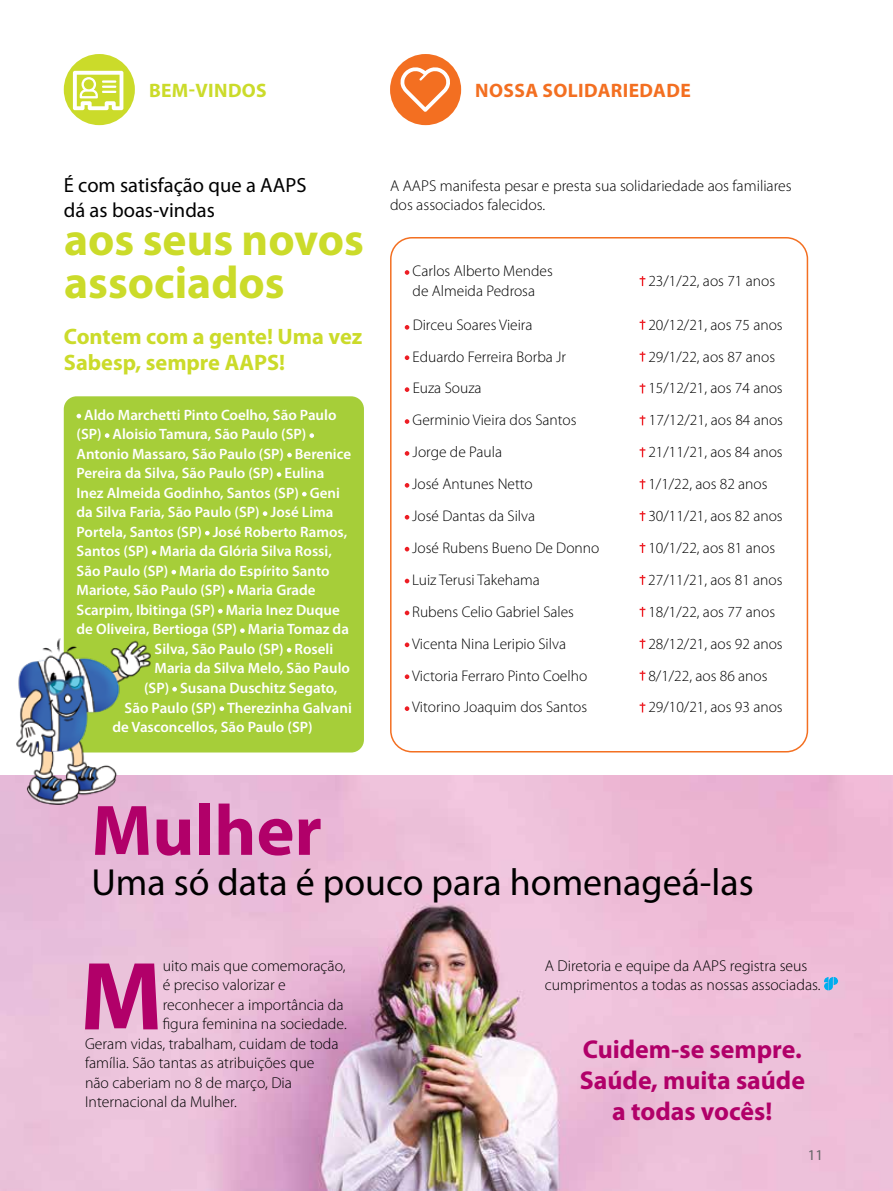
<style>
.page{position:relative;width:893px;height:1191px;background:#fff}
.page>*{position:absolute;margin:0;border:0;box-sizing:border-box;transform-origin:0 0}
.t1{font:700 97.65px "Myriad Pro";color:#b10069}
.t2{font:700 72.15px "Myriad Pro";color:#b10069}
.t3{font:700 45.6px/42.8px "Myriad Pro";color:#cbdb2a}
.t4{font:37.8px "Myriad Pro";color:#000}
.t5{font:700 25.8px/31.3px "Myriad Pro";color:#b10069;text-align:center}
.t6{font:700 22.35px/26.2px "Myriad Pro";color:#cbdb2a}
.t7{font:20.55px/24.6px "Myriad Pro";color:#000}
.t8{font:700 19.5px "Myriad Pro";letter-spacing:.02em;color:#f36f21}
.t9{font:700 19.5px "Myriad Pro";letter-spacing:.02em;color:#cbdb2a}
.t10{font:300 15.75px/19.5px "Myriad Pro";color:#000}
.t11{font:300 15.45px/19.5px "Myriad Pro";color:#000}
.t12{font:600 15px "Myriad Pro";color:#fff}
.t13{font:15px "Myriad Pro";color:#636466}
</style>
<div class="page">
<img style="left:0;top:776px;width:893px;height:415px">
<div style="left:390px;top:237px;width:418px;height:515px;border:2px solid #f36f21;border-radius:21px"></div>
<svg style="left:405px;top:270px;width:4px;height:5px"></svg>
<svg style="left:640px;top:276px;width:5px;height:10px"></svg>
<svg style="left:405px;top:325px;width:4px;height:5px"></svg>
<svg style="left:640px;top:320px;width:5px;height:10px"></svg>
<svg style="left:405px;top:355px;width:4px;height:5px"></svg>
<svg style="left:640px;top:352px;width:5px;height:9px"></svg>
<svg style="left:405px;top:387px;width:4px;height:5px"></svg>
<svg style="left:640px;top:383px;width:5px;height:10px"></svg>
<svg style="left:405px;top:419px;width:4px;height:5px"></svg>
<svg style="left:640px;top:415px;width:5px;height:10px"></svg>
<svg style="left:405px;top:451px;width:4px;height:5px"></svg>
<svg style="left:640px;top:447px;width:5px;height:10px"></svg>
<svg style="left:405px;top:483px;width:4px;height:4px"></svg>
<svg style="left:640px;top:479px;width:5px;height:10px"></svg>
<svg style="left:405px;top:515px;width:4px;height:4px"></svg>
<svg style="left:640px;top:511px;width:5px;height:10px"></svg>
<svg style="left:405px;top:547px;width:4px;height:4px"></svg>
<svg style="left:640px;top:543px;width:5px;height:10px"></svg>
<svg style="left:405px;top:579px;width:4px;height:4px"></svg>
<svg style="left:640px;top:575px;width:5px;height:10px"></svg>
<svg style="left:405px;top:610px;width:4px;height:5px"></svg>
<svg style="left:640px;top:607px;width:5px;height:10px"></svg>
<svg style="left:405px;top:642px;width:4px;height:5px"></svg>
<svg style="left:640px;top:639px;width:5px;height:9px"></svg>
<svg style="left:405px;top:674px;width:4px;height:5px"></svg>
<svg style="left:640px;top:670px;width:5px;height:10px"></svg>
<svg style="left:405px;top:706px;width:4px;height:5px"></svg>
<svg style="left:640px;top:702px;width:5px;height:10px"></svg>
<div style="left:390px;top:54px;width:71px;height:71px;background:#f36f21;border-radius:50%"></div>
<svg style="left:400px;top:67px;width:50px;height:45px"></svg>
<div style="left:64px;top:396px;width:300px;height:356px;background:#a6ce39;border-radius:13px"></div>
<div style="left:64px;top:54px;width:71px;height:71px;background:#cbdb2a;border-radius:50%"></div>
<svg style="left:73px;top:71px;width:50px;height:39px"></svg>
<svg style="left:77px;top:414px;width:4px;height:4px"></svg>
<svg style="left:105px;top:433px;width:4px;height:5px"></svg>
<svg style="left:309px;top:433px;width:5px;height:5px"></svg>
<svg style="left:287px;top:453px;width:5px;height:4px"></svg>
<svg style="left:277px;top:472px;width:4px;height:5px"></svg>
<svg style="left:302px;top:492px;width:5px;height:4px"></svg>
<svg style="left:263px;top:511px;width:4px;height:5px"></svg>
<svg style="left:205px;top:531px;width:5px;height:4px"></svg>
<svg style="left:152px;top:550px;width:4px;height:5px"></svg>
<svg style="left:171px;top:570px;width:5px;height:4px"></svg>
<svg style="left:229px;top:589px;width:4px;height:5px"></svg>
<svg style="left:218px;top:609px;width:5px;height:4px"></svg>
<svg style="left:240px;top:628px;width:5px;height:5px"></svg>
<svg style="left:287px;top:648px;width:4px;height:4px"></svg>
<svg style="left:172px;top:687px;width:5px;height:4px"></svg>
<svg style="left:219px;top:706px;width:5px;height:5px"></svg>
<svg style="left:824px;top:977px;width:14px;height:13px"></svg>
<img style="left:14px;top:634px;width:139px;height:170px">
<p class="t9" style="left:149px;top:79px;width:119px">BEM-VINDOS</p>
<p class="t8" style="left:475px;top:79px;width:217px">NOSSA SOLIDARIEDADE</p>
<h3 class="t7" style="left:64px;top:172px;width:244px">É com satisfação que a AAPS dá as boas-vindas</h3>
<h3 class="t3" style="left:64px;top:219px;width:301px">aos seus novos associados</h3>
<h3 class="t6" style="left:64px;top:323px;width:300px">Contem com a gente! Uma vez<br>Sabesp, sempre AAPS!</h3>
<p class="t12" style="left:84px;top:405px;width:254px">Aldo Marchetti Pinto Coelho, São Paulo</p>
<p class="t12" style="left:77px;top:425px;width:231px">(SP) Aloisio Tamura, São Paulo (SP)</p>
<p class="t12" style="left:77px;top:444px;width:276px">Antonio Massaro, São Paulo (SP) Berenice</p>
<p class="t12" style="left:77px;top:464px;width:249px">Pereira da Silva, São Paulo (SP) Eulina</p>
<p class="t12" style="left:77px;top:483px;width:265px">Inez Almeida Godinho, Santos (SP) Geni</p>
<p class="t12" style="left:77px;top:503px;width:258px">da Silva Faria, São Paulo (SP) José Lima</p>
<p class="t12" style="left:77px;top:522px;width:272px">Portela, Santos (SP) José Roberto Ramos,</p>
<p class="t12" style="left:77px;top:542px;width:257px">Santos (SP) Maria da Glória Silva Rossi,</p>
<p class="t12" style="left:77px;top:561px;width:255px">São Paulo (SP) Maria do Espírito Santo</p>
<p class="t12" style="left:77px;top:581px;width:241px">Mariote, São Paulo (SP) Maria Grade</p>
<p class="t12" style="left:77px;top:600px;width:265px">Scarpim, Ibitinga (SP) Maria Inez Duque</p>
<p class="t12" style="left:77px;top:620px;width:274px">de Oliveira, Bertioga (SP) Maria Tomaz da</p>
<p class="t12" style="left:155px;top:639px;width:180px">Silva, São Paulo (SP) Roseli</p>
<p class="t12" style="left:155px;top:659px;width:197px">Maria da Silva Melo, São Paulo</p>
<p class="t12" style="left:144px;top:678px;width:195px">(SP) Susana Duschitz Segato,</p>
<p class="t12" style="left:125px;top:698px;width:229px">São Paulo (SP) Therezinha Galvani</p>
<p class="t12" style="left:113px;top:717px;width:202px">de Vasconcellos, São Paulo (SP)</p>
<p class="t10" style="left:390px;top:176px;width:403px">A AAPS manifesta pesar e presta sua solidariedade aos familiares dos associados falecidos.</p>
<p class="t11" style="left:413px;top:262px;width:142px">Carlos Alberto Mendes de Almeida Pedrosa</p>
<p class="t11" style="left:648px;top:271px;width:128px">23/1/22, aos 71 anos</p>
<p class="t11" style="left:413px;top:315px;width:121px">Dirceu Soares Vieira</p>
<p class="t11" style="left:648px;top:315px;width:136px">20/12/21, aos 75 anos</p>
<p class="t11" style="left:413px;top:347px;width:155px">Eduardo Ferreira Borba Jr</p>
<p class="t11" style="left:648px;top:347px;width:128px">29/1/22, aos 87 anos</p>
<p class="t11" style="left:413px;top:379px;width:70px">Euza Souza</p>
<p class="t11" style="left:648px;top:379px;width:136px">15/12/21, aos 74 anos</p>
<p class="t11" style="left:413px;top:411px;width:165px">Germinio Vieira dos Santos</p>
<p class="t11" style="left:649px;top:411px;width:136px">17/12/21, aos 84 anos</p>
<p class="t11" style="left:413px;top:442px;width:91px">Jorge de Paula</p>
<p class="t11" style="left:648px;top:442px;width:136px">21/11/21, aos 84 anos</p>
<p class="t11" style="left:412px;top:474px;width:122px">José Antunes Netto</p>
<p class="t11" style="left:648px;top:474px;width:121px">1/1/22, aos 82 anos</p>
<p class="t11" style="left:412px;top:506px;width:124px">José Dantas da Silva</p>
<p class="t11" style="left:648px;top:506px;width:136px">30/11/21, aos 82 anos</p>
<p class="t11" style="left:412px;top:538px;width:189px">José Rubens Bueno De Donno</p>
<p class="t11" style="left:648px;top:538px;width:128px">10/1/22, aos 81 anos</p>
<p class="t11" style="left:412px;top:570px;width:129px">Luiz Terusi Takehama</p>
<p class="t11" style="left:648px;top:570px;width:136px">27/11/21, aos 81 anos</p>
<p class="t11" style="left:412px;top:602px;width:163px">Rubens Celio Gabriel Sales</p>
<p class="t11" style="left:648px;top:602px;width:128px">18/1/22, aos 77 anos</p>
<p class="t11" style="left:412px;top:634px;width:155px">Vicenta Nina Leripio Silva</p>
<p class="t11" style="left:648px;top:634px;width:136px">28/12/21, aos 92 anos</p>
<p class="t11" style="left:412px;top:666px;width:176px">Victoria Ferraro Pinto Coelho</p>
<p class="t11" style="left:648px;top:666px;width:121px">8/1/22, aos 86 anos</p>
<p class="t11" style="left:412px;top:698px;width:177px">Vitorino Joaquim dos Santos</p>
<p class="t11" style="left:648px;top:698px;width:136px">29/10/21, aos 93 anos</p>
<h2 class="t2" style="left:91px;top:790px;width:232px">Mulher</h2>
<h3 class="t4" style="left:91px;top:859px;width:664px">Uma só data é pouco para homenageá-las</h3>
<h1 class="t1" style="left:80px;top:941px;width:84px">M</h1>
<p class="t10" style="left:163px;top:956px;width:184px">uito mais que comemoração,</p>
<p class="t10" style="left:163px;top:975px;width:125px">é preciso valorizar e</p>
<p class="t10" style="left:163px;top:995px;width:182px">reconhecer a importância da</p>
<p class="t10" style="left:163px;top:1014px;width:186px">figura feminina na sociedade.</p>
<p class="t10" style="left:85px;top:1034px;width:255px">Geram vidas, trabalham, cuidam de toda</p>
<p class="t10" style="left:85px;top:1053px;width:231px">família. São tantas as atribuições que</p>
<p class="t10" style="left:85px;top:1073px;width:209px">não caberiam no 8 de março, Dia</p>
<p class="t10" style="left:85px;top:1092px;width:153px">Internacional da Mulher.</p>
<p class="t10" style="left:545px;top:956px;width:277px">A Diretoria e equipe da AAPS registra seus cumprimentos a todas as nossas associadas.</p>
<h3 class="t5" style="left:580px;top:1033px;width:227px">Cuidem-se sempre.<br>Saúde, muita saúde a todas vocês!</h3>
<p class="t13" style="left:808px;top:1145px;width:17px">11</p>
</div>
